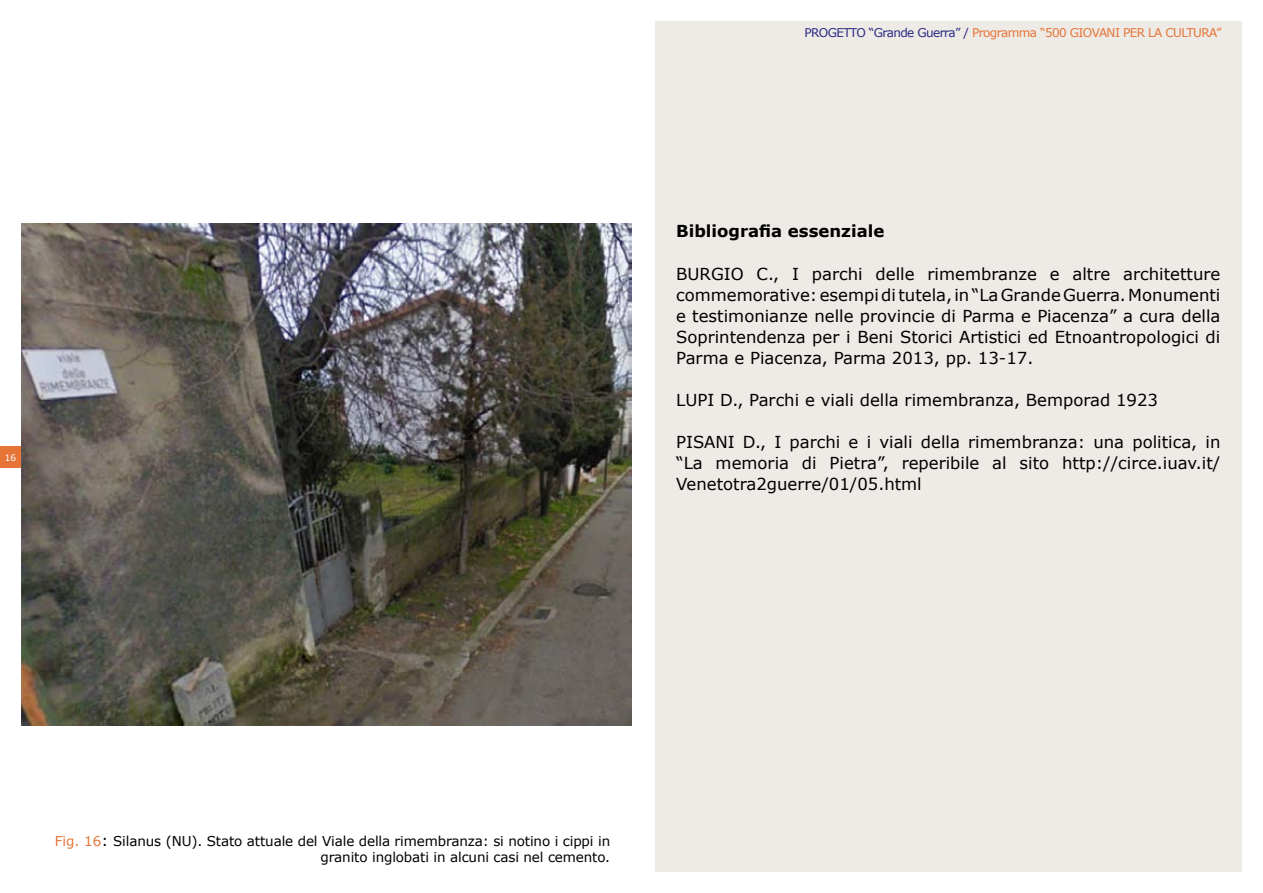
<style>
.page{position:relative;width:1263px;height:893px;background:#fff}
.page>*{position:absolute;margin:0;border:0;box-sizing:border-box;transform-origin:0 0}
.t1{font:16.5px/21px "Verdana";color:#000;text-align:justify}
.t2{font:700 16.5px "Verdana";color:#000}
.t3{font:13.5px/16.2px "Verdana";letter-spacing:-.01em;color:#000;text-align:right}
.t4{font:12px "Verdana";letter-spacing:-.05em;color:#e67436}
.t5{font:9px "Verdana";color:#fff}
.s1{color:#292983}
.s2{color:#e67436}
.s3{font-size:15px}
</style>
<div class="page">
<div style="left:655px;top:21px;width:587px;height:851px;background:#eeeae6"></div>
<div style="left:0;top:446px;width:21px;height:22px;background:#e67436"></div>
<img style="left:21px;top:223px;width:610px;height:502px">
<p class="t5" style="left:5px;top:451px;width:13px">16</p>
<p class="t4" style="left:804px;top:25px;width:418px"><span class="s1">PROGETTO “Grande Guerra” /</span> Programma “500 GIOVANI PER LA CULTURA”</p>
<p class="t2" style="left:676px;top:219px;width:210px">Bibliografia essenziale</p>
<p class="t1" style="left:676px;top:263px;width:546px">BURGIO C., I parchi delle rimembranze e altre architetture commemorative: esempi di tutela, in “La Grande Guerra. Monumenti e testimonianze nelle provincie di Parma e Piacenza” a cura della Soprintendenza per i Beni Storici Artistici ed Etnoantropologici di Parma e Piacenza, Parma 2013, pp. 13-17.</p>
<p class="t1" style="left:676px;top:389px;width:483px">LUPI D., Parchi e viali della rimembranza, Bemporad 1923</p>
<p class="t1" style="left:676px;top:431px;width:546px">PISANI D., I parchi e i viali della rimembranza: una politica, in “La memoria di Pietra”, reperibile al sito http://circe.iuav.it/ Venetotra2guerre/01/05.html</p>
<p class="t3" style="left:55px;top:833px;width:557px"><span class="s2">Fig. 16</span><span class="s3">:</span> Silanus (NU). Stato attuale del Viale della rimembranza: si notino i cippi in granito inglobati in alcuni casi nel cemento.</p>
</div>
